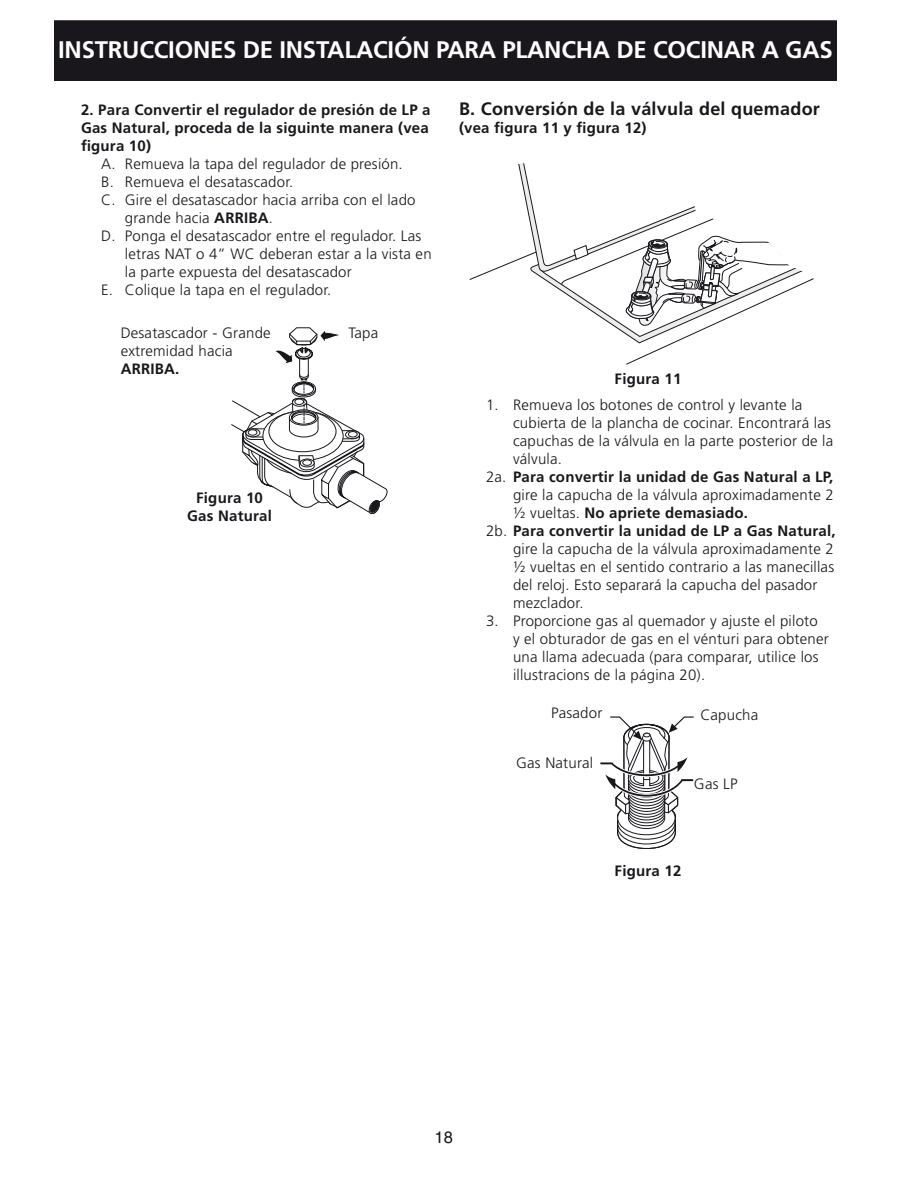
<style>
.page{position:relative;width:918px;height:1188px;background:#fff}
.page>*{position:absolute;margin:0;border:0;box-sizing:border-box;transform-origin:0 0}
.t1{font:700 24px "Frutiger";letter-spacing:-.01em;color:#fff}
.t2{font:700 18px "Frutiger";letter-spacing:.015em;color:#1a171c}
.t3{font:16.5px "Helvetica";color:#1a171c}
.t4{font:300 15px/18px "Frutiger";letter-spacing:.015em;color:#1a171c}
.t5{font:700 15px/18px "Frutiger";letter-spacing:.015em;color:#1a171c;text-align:justify}
.s1{font-weight:700}
.s2{font-weight:300}
</style>
<div class="page">
<div style="left:55px;top:21px;width:781px;height:59px;background:#1a171c"></div>
<div style="left:54px;top:20px;width:783px;height:61px;border:2px solid #1a171c"></div>
<svg style="left:231px;top:327px;width:157px;height:188px"></svg>
<svg style="left:601px;top:716px;width:93px;height:133px"></svg>
<svg style="left:469px;top:162px;width:345px;height:203px"></svg>
<h1 class="t1" style="left:58px;top:35px;width:776px">INSTRUCCIONES DE INSTALACIÓN PARA PLANCHA DE COCINAR A GAS</h1>
<p class="t5" style="left:81px;top:101px;width:351px">2. Para Convertir el regulador de presión de LP a Gas Natural, proceda de la siguinte manera (vea figura 10)</p>
<p class="t4" style="left:101px;top:155px;width:303px">A. Remueva la tapa del regulador de presión.</p>
<p class="t4" style="left:101px;top:173px;width:194px">B. Remueva el desatascador.</p>
<p class="t4" style="left:101px;top:191px;width:316px">C. Gire el desatascador hacia arriba con el lado</p>
<p class="t4" style="left:125px;top:209px;width:150px">grande hacia <span class="s1">ARRIBA</span>.</p>
<p class="t4" style="left:101px;top:227px;width:322px">D. Ponga el desatascador entre el regulador. Las</p>
<p class="t4" style="left:125px;top:245px;width:308px">letras NAT o 4” WC deberan estar a la vista en</p>
<p class="t4" style="left:125px;top:263px;width:228px">la parte expuesta del desatascador</p>
<p class="t4" style="left:101px;top:281px;width:232px">E. Colique la tapa en el regulador.</p>
<p class="t4" style="left:121px;top:324px;width:152px">Desatascador - Grande</p>
<p class="t4" style="left:349px;top:324px;width:31px">Tapa</p>
<p class="t4" style="left:121px;top:342px;width:114px">extremidad hacia</p>
<p class="t5" style="left:121px;top:360px;width:60px">ARRIBA.</p>
<p class="t5" style="left:187px;top:489px;width:86px;text-align:center">Figura 10<br>Gas Natural</p>
<p class="t2" style="left:459px;top:98px;width:362px">B. Conversión de la válvula del quemador</p>
<p class="t5" style="left:459px;top:119px;width:189px">(vea figura 11 y figura 12)</p>
<p class="t5" style="left:615px;top:370px;width:68px">Figura 11</p>
<p class="t4" style="left:486px;top:396px;width:318px">1. Remueva los botones de control y levante la</p>
<p class="t4" style="left:513px;top:414px;width:319px">cubierta de la plancha de cocinar. Encontrará las</p>
<p class="t4" style="left:513px;top:432px;width:322px">capuchas de la válvula en la parte posterior de la</p>
<p class="t4" style="left:513px;top:450px;width:50px">válvula.</p>
<p class="t5" style="left:486px;top:467px;width:349px"><span class="s2">2a.</span> Para convertir la unidad de Gas Natural a LP,</p>
<p class="t4" style="left:513px;top:486px;width:322px">gire la capucha de la válvula aproximadamente 2</p>
<p class="t5" style="left:513px;top:503px;width:236px"><span class="s2">½ vueltas.</span> No apriete demasiado.</p>
<p class="t5" style="left:486px;top:521px;width:351px"><span class="s2">2b.</span> Para convertir la unidad de LP a Gas Natural,</p>
<p class="t4" style="left:513px;top:540px;width:322px">gire la capucha de la válvula aproximadamente 2</p>
<p class="t4" style="left:513px;top:558px;width:323px">½ vueltas en el sentido contrario a las manecillas</p>
<p class="t4" style="left:513px;top:576px;width:306px">del reloj. Esto separará la capucha del pasador</p>
<p class="t4" style="left:513px;top:594px;width:72px">mezclador.</p>
<p class="t4" style="left:513px;top:612px;width:317px;text-indent:-27px">3. Proporcione gas al quemador y ajuste el piloto<br>y el obturador de gas en el vénturi para obtener una llama adecuada (para comparar, utilice los illustracions de la página 20).</p>
<p class="t4" style="left:551px;top:704px;width:53px">Pasador</p>
<p class="t4" style="left:700px;top:706px;width:59px">Capucha</p>
<p class="t4" style="left:516px;top:754px;width:79px">Gas Natural</p>
<p class="t4" style="left:694px;top:775px;width:45px">Gas LP</p>
<p class="t5" style="left:615px;top:862px;width:68px">Figura 12</p>
<p class="t3" style="left:435px;top:1128px;width:20px">18</p>
</div>
